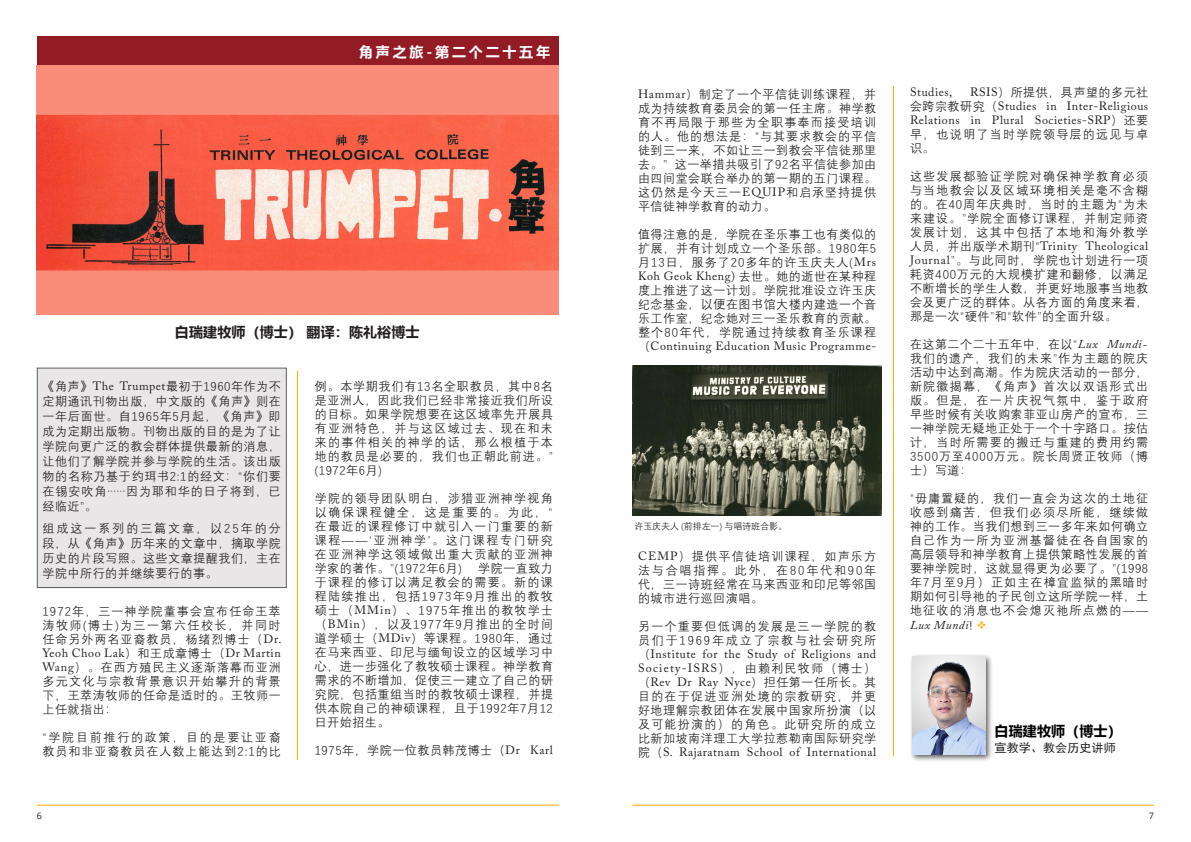
<style>
.page{position:relative;width:1191px;height:842px;background:#fff}
.page>*{position:absolute;margin:0;border:0;box-sizing:border-box;transform-origin:0 0}
.Body_Text{font:700 14px "Microsoft Ya Hei";letter-spacing:.01em;color:#231f20}
.Body_Text-2{font:700 14px "Microsoft Ya Hei";letter-spacing:.2em;color:#fff}
.Body_Text-3{font:700 14px "Microsoft Ya Hei";letter-spacing:.01em;color:#000}
.t1{font:12px/14px "Deng Xian";letter-spacing:.05em;color:#231f20;text-align:justify}
.t2{font:12px/14px "Adobe Caslon Pro";letter-spacing:.045em;color:#231f20;text-align:justify}
.t3{font:12px/14px "Deng Xian";letter-spacing:.085em;color:#231f20}
.Body_Text-4{font:12px "Sim Hei";letter-spacing:.01em;color:#231f20}
.t4{font:9px "Deng Xian";letter-spacing:-.01em;color:#231f20}
.t5{font:8.9px "Open Sans";color:#231f20}
.s1{font-family:"Adobe Caslon Pro"}
.s2{font-family:"Deng Xian"}
.s3{font-family:"Adobe Caslon Pro";font-style:italic}
.s4{color:#ffad00}
</style>
<div class="page">
<div style="left:37px;top:37px;width:521px;height:29px;background:#931b26"></div>
<hr style="left:37px;top:805px;width:521px;height:1px;background:#ffad00">
<hr style="left:632px;top:805px;width:522px;height:1px;background:#ffad00">
<hr style="left:893px;top:86px;width:1px;height:669px;background:#ffad00">
<hr style="left:298px;top:371px;width:1px;height:388px;background:#ffad00">
<div style="left:37px;top:368px;width:249px;height:220px;background:#e9e6e8;border:1px solid #595d5f"></div>
<div style="left:909px;top:653px;width:84px;height:109px;background:#231f20;opacity:.75"></div>
<img style="left:912px;top:657px;width:73px;height:98px">
<img style="left:37px;top:65px;width:521px;height:250px">
<img style="left:632px;top:365px;width:250px;height:150px">
<p class="Body_Text-2" style="left:359px;top:42px;width:192px">角声之旅-第二个二十五年</p>
<p class="Body_Text" style="left:175px;top:322px;width:246px">白瑞建牧师（博士） 翻译：陈礼裕博士</p>
<p class="t1" style="left:43px;top:378px;width:240px;line-height:15px">《角声》<span class="s1">The Trumpet</span>最初于1960年作为不定期通讯刊物出版，中文版的《角声》则在一年后面世。自1965年5月起，《角声》即成为定期出版物。刊物出版的目的是为了让学院向更广泛的教会群体提供最新的消息，让他们了解学院并参与学院的生活。该出版物的名称乃基于约珥书2:1的经文：“你们要在锡安吹角……因为耶和华的日子将到，已经临近”。</p>
<p class="t1" style="left:43px;top:520px;width:240px;line-height:15px">组成这一系列的三篇文章，以25年的分段，从《角声》历年来的文章中，摘取学院历史的片段写照。这些文章提醒我们，主在学院中所行的并继续要行的事。</p>
<p class="t1" style="left:43px;top:604px;width:240px">1972年，三一神学院董事会宣布任命王萃涛牧师(博士)为三一第六任校长，并同时任命另外两名亚裔教员，杨绪烈博士（<span class="s1">Dr.<br>Yeoh Choo Lak</span>）和王成章博士（<span class="s1">Dr Martin Wang</span>）。在西方殖民主义逐渐落幕而亚洲多元文化与宗教背景意识开始攀升的背景下，王萃涛牧师的任命是适时的。王牧师一上任就指出：</p>
<p class="t3" style="left:43px;top:730px;width:240px">“学院目前推行的政策，目的是要让亚裔教员和非亚裔教员在人数上能达到2:1的比</p>
<p class="t1" style="left:315px;top:379px;width:240px">例。本学期我们有13名全职教员，其中8名是亚洲人，因此我们已经非常接近我们所设的目标。如果学院想要在这区域率先开展具有亚洲特色，并与这区域过去、现在和未来的事件相关的神学的话，那么根植于本地的教员是必要的，我们也正朝此前进。” (1972年6月)</p>
<p class="t1" style="left:315px;top:491px;width:240px">学院的领导团队明白，涉猎亚洲神学视角以确保课程健全，这是重要的。为此，“在最近的课程修订中就引入一门重要的新课程——‘亚洲神学'。这门课程专门研究在亚洲神学这领域做出重大贡献的亚洲神学家的著作。”(1972年6月)</p>
<p class="t1" style="left:315px;top:561px;width:240px;text-indent:163px">学院一直致力于课程的修订以满足教会的需要。新的课程陆续推出，包括1973年9月推出的教牧硕士（<span class="s1">MMin</span>）、1975年推出的教牧学士（<span class="s1">BMin</span>），以及1977年9月推出的全时间道学硕士（<span class="s1">MDiv</span>）等课程。1980年，通过在马来西亚、印尼与缅甸设立的区域学习中心，进一步强化了教牧硕士课程。神学教育需求的不断增加，促使三一建立了自己的研究院，包括重组当时的教牧硕士课程，并提供本院自己的神硕课程，且于1992年7月12日开始招生。</p>
<p class="t1" style="left:315px;top:743px;width:240px">1975年，学院一位教员韩茂博士（<span class="s1">Dr Karl</span></p>
<p class="t1" style="left:638px;top:87px;width:240px"><span class="s1">Hammar</span>）制定了一个平信徒训练课程，并成为持续教育委员会的第一任主席。神学教育不再局限于那些为全职事奉而接受培训的人。他的想法是：“与其要求教会的平信徒到三一来，不如让三一到教会平信徒那里去。” 这一举措共吸引了92名平信徒参加由由四间堂会联合举办的第一期的五门课程。这仍然是今天三一<span class="s1">EQUIP</span>和启承坚持提供平信徒神学教育的动力。</p>
<p class="t1" style="left:638px;top:227px;width:240px">值得注意的是，学院在圣乐事工也有类似的扩展，并有计划成立一个圣乐部。1980年5月13日，服务了20多年的许玉庆夫人(<span class="s1">Mrs Koh Geok Kheng)</span> 去世。她的逝世在某种程度上推进了这一计划。学院批准设立许玉庆纪念基金，以便在图书馆大楼内建造一个音乐工作室，纪念她对三一圣乐教育的贡献。整个80年代，学院通过持续教育圣乐课程（<span class="s1">Continuing Education Music Programme-</span></p>
<p class="t4" style="left:634px;top:520px;width:154px">许玉庆夫人 (前排左一) 与唱诗班合影。</p>
<p class="t1" style="left:638px;top:549px;width:240px"><span class="s1">CEMP</span>）提供平信徒培训课程，如声乐方法与合唱指挥。此外，在80年代和90年代，三一诗班经常在马来西亚和印尼等邻国的城市进行巡回演唱。</p>
<p class="t1" style="left:638px;top:619px;width:240px">另一个重要但低调的发展是三一学院的教员们于1969年成立了宗教与社会研究所（<span class="s1">Institute for the Study of Religions and Society-ISRS</span>），由赖利民牧师（博士）（<span class="s1">Rev Dr Ray Nyce</span>）担任第一任所长。其目的在于促进亚洲处境的宗教研究，并更好地理解宗教团体在发展中国家所扮演（以及可能扮演的）的角色。此研究所的成立比新加坡南洋理工大学拉惹勒南国际研究学院（<span class="s1">S. Rajaratnam School of International</span></p>
<p class="t2" style="left:910px;top:85px;width:240px;text-indent:60px">RSIS<span class="s2">）所提供，具声望的多元社会跨宗教研究（</span>Studies in Inter-Religious Relations in Plural Societies-SRP<span class="s2">）还要早，也说明了当时学院领导层的远见与卓识。</span></p>
<p class="t1" style="left:910px;top:169px;width:240px">这些发展都验证学院对确保神学教育必须与当地教会以及区域环境相关是毫不含糊的。在40周年庆典时，当时的主题为“为未来建设。”学院全面修订课程，并制定师资发展计划，这其中包括了本地和海外教学人员，并出版学术期刊“<span class="s1">Trinity Theological Journal</span>”。与此同时，学院也计划进行一项耗资400万元的大规模扩建和翻修，以满足不断增长的学生人数，并更好地服事当地教会及更广泛的群体。从各方面的角度来看，那是一次“硬件”和“软件”的全面升级。</p>
<p class="t1" style="left:910px;top:337px;width:240px">在这第二个二十五年中，在以“<span class="s3">Lux Mundi</span>-我们的遗产，我们的未来”作为主题的院庆活动中达到高潮。作为院庆活动的一部分，新院徽揭幕，《角声》首次以双语形式出版。但是，在一片庆祝气氛中，鉴于政府早些时候有关收购索菲亚山房产的宣布，三一神学院无疑地正处于一个十字路口。按估计，当时所需要的搬迁与重建的费用约需3500万至4000万元。院长周贤正牧师（博士）写道：</p>
<p class="t1" style="left:910px;top:490px;width:240px">“毋庸置疑的，我们一直会为这次的土地征收感到痛苦，但我们必须尽所能，继续做神的工作。当我们想到三一多年来如何确立自己作为一所为亚洲基督徒在各自国家的高层领导和神学教育上提供策略性发展的首要神学院时，这就显得更为必要了。”(1998年7月至9月）正如主在樟宜监狱的黑暗时期如何引导祂的子民创立这所学院一样，土地征收的消息也不会熄灭祂所点燃的—— <span class="s3">Lux Mundi</span>! <span class="s4">❖</span></p>
<p class="t2" style="left:910px;top:85px;width:44px">Studies,</p>
<p class="Body_Text-3" style="left:994px;top:721px;width:129px">白瑞建牧师（博士）</p>
<p class="Body_Text-4" style="left:994px;top:742px;width:123px">宣教学、教会历史讲师</p>
<p class="t5" style="left:37px;top:810px;width:7px">6</p>
<p class="t5" style="left:1149px;top:810px;width:7px">7</p>
</div>
